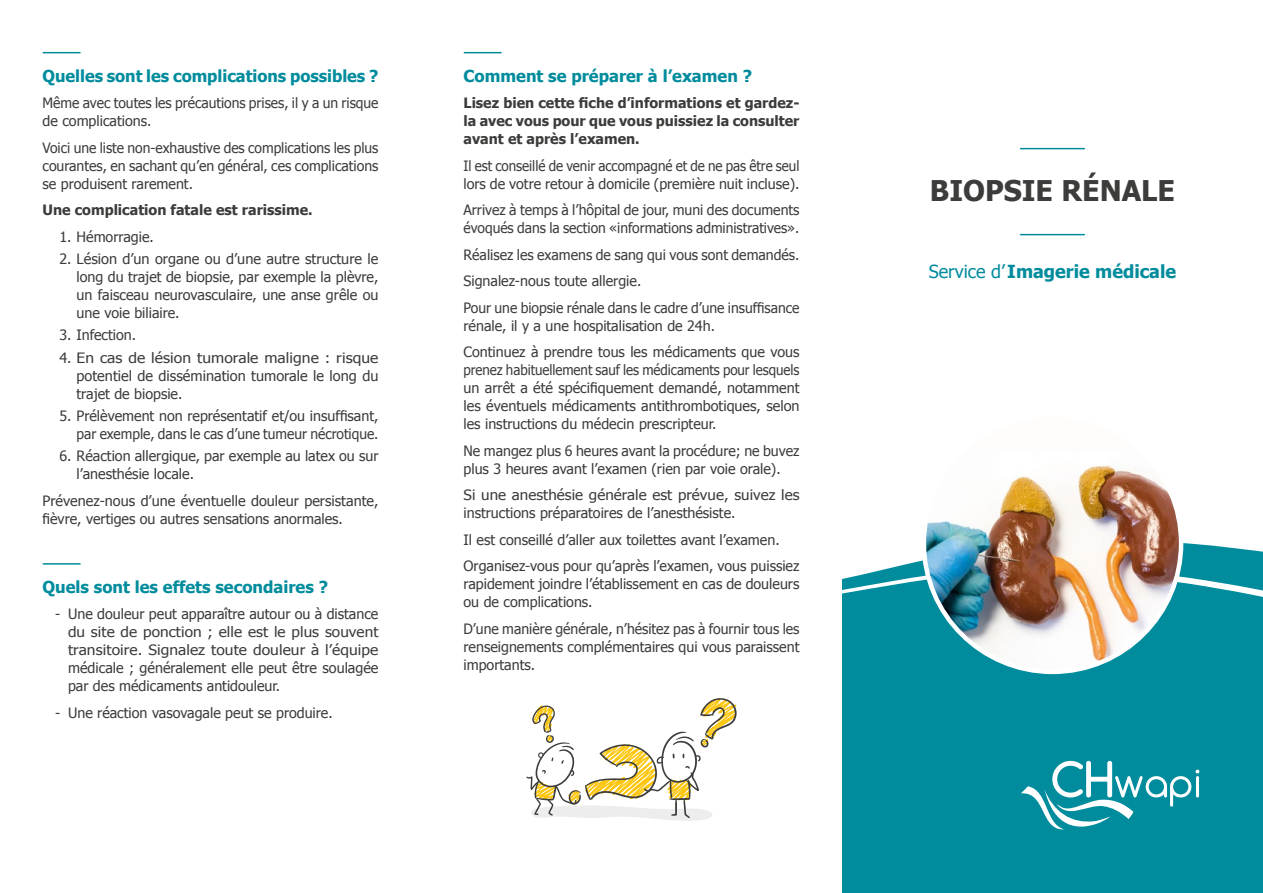
<style>
.page{position:relative;width:1263px;height:893px;background:#fff}
.page>*{position:absolute;margin:0;border:0;box-sizing:border-box;transform-origin:0 0}
.t1{font:700 28.5px "Tahoma";color:#3c3c3b}
.t2{font:700 18px "Tahoma";color:#008c9d}
.t3{font:700 16.5px "Tahoma";color:#008c9d}
.t4{font:14.25px/18px "Tahoma";color:#3c3c3b}
.t5{font:14.25px/18px "Tahoma";color:#3c3c3b;scale:.94 1}
.t6{font:700 14.25px/18px "Tahoma";color:#3c3c3b;text-align:justify}
.t7{font:14.25px/18px "Tahoma";color:#3c3c3b;scale:1.06 1}
.s1{font-weight:400}
</style>
<div class="page">
<div style="left:842px;top:543px;width:421px;height:350px;background:#008c9d"></div>
<svg style="left:842px;top:565px;width:421px;height:46px;background:#2a9ead"></svg>
<div style="left:924px;top:415px;width:257px;height:257px;background:#fefdfb;border-radius:50%"></div>
<img style="left:924px;top:465px;width:257px;height:206px">
<svg style="left:1021px;top:761px;width:178px;height:68px"></svg>
<hr style="left:1020px;top:148px;width:64px;height:1px;background:#008c9d">
<hr style="left:1020px;top:234px;width:64px;height:1px;background:#008c9d">
<hr style="left:43px;top:52px;width:37px;height:1px;background:#008c9d">
<hr style="left:43px;top:563px;width:37px;height:2px;background:#008c9d">
<hr style="left:464px;top:52px;width:37px;height:1px;background:#008c9d">
<svg style="left:526px;top:698px;width:211px;height:123px"></svg>
<p class="t3" style="left:43px;top:64px;width:337px">Quelles sont les complications possibles ?</p>
<p class="t4" style="left:43px;top:93px;width:337px">Même avec toutes les précautions prises, il y a un risque de complications.</p>
<p class="t4" style="left:43px;top:138px;width:337px;text-align:justify">Voici une liste non-exhaustive des complications les plus courantes, en sachant qu’en général, ces complications se produisent rarement.</p>
<p class="t6" style="left:43px;top:200px;width:272px">Une complication fatale est rarissime.</p>
<p class="t4" style="left:60px;top:227px;width:96px">1. Hémorragie.</p>
<p class="t4" style="left:77px;top:249px;width:303px;text-align:justify;text-indent:-17px">2. Lésion d’un organe ou d’une autre structure le long du trajet de biopsie, par exemple la plèvre, un faisceau neurovasculaire, une anse grêle ou une voie biliaire.</p>
<p class="t4" style="left:60px;top:325px;width:78px">3. Infection.</p>
<p class="t4" style="left:77px;top:348px;width:303px;text-align:justify;text-indent:-17px">4. En cas de lésion tumorale maligne : risque potentiel de dissémination tumorale le long du trajet de biopsie.</p>
<p class="t4" style="left:60px;top:406px;width:320px;text-align:right">5. Prélèvement non représentatif et/ou insuffisant, par exemple, dans le cas d’une tumeur nécrotique.</p>
<p class="t4" style="left:77px;top:446px;width:303px;text-indent:-17px">6. Réaction allergique, par exemple au latex ou sur l’anesthésie locale.</p>
<p class="t4" style="left:43px;top:491px;width:337px">Prévenez-nous d’une éventuelle douleur persistante, fièvre, vertiges ou autres sensations anormales.</p>
<p class="t3" style="left:43px;top:575px;width:287px">Quels sont les effets secondaires ?</p>
<p class="t4" style="left:68px;top:605px;width:312px;text-align:justify;text-indent:-13px">- Une douleur peut apparaître autour ou à distance du site de ponction ; elle est le plus souvent transitoire. Signalez toute douleur à l’équipe médicale ; généralement elle peut être soulagée par des médicaments antidouleur.</p>
<p class="t4" style="left:55px;top:703px;width:279px">- Une réaction vasovagale peut se produire.</p>
<p class="t3" style="left:463px;top:64px;width:290px">Comment se préparer à l’examen ?</p>
<p class="t6" style="left:463px;top:93px;width:337px">Lisez bien cette fiche d’informations et gardez&shy;la avec vous pour que vous puissiez la consulter avant et après l’examen.</p>
<p class="t5" style="left:463px;top:156px;width:359px">Il est conseillé de venir accompagné et de ne pas être seul lors de votre retour à domicile (première nuit incluse).</p>
<p class="t4" style="left:463px;top:200px;width:337px">Arrivez à temps à l’hôpital de jour, muni des documents évoqués dans la section «informations administratives».</p>
<p class="t4" style="left:463px;top:241px;width:337px;line-height:26.5px">Réalisez les examens de sang qui vous sont demandés.<br>Signalez-nous toute allergie.<br>Pour une biopsie rénale dans le cadre d’une insuffisance</p>
<p class="t4" style="left:463px;top:312px;width:337px;line-height:26.5px">rénale, il y a une hospitalisation de 24h.<br>Continuez à prendre tous les médicaments que vous</p>
<p class="t5" style="left:463px;top:360px;width:359px;text-align:justify">prenez habituellement sauf les médicaments pour lesquels un arrêt a été spécifiquement demandé, notamment les éventuels médicaments antithrombotiques, selon les instructions du médecin prescripteur.</p>
<p class="t4" style="left:463px;top:441px;width:337px">Ne mangez plus 6 heures avant la procédure; ne buvez plus 3 heures avant l’examen (rien par voie orale).</p>
<p class="t7" style="left:463px;top:485px;width:318px">Si une anesthésie générale est prévue, suivez les instructions préparatoires de l’anesthésiste.</p>
<p class="t4" style="left:463px;top:526px;width:337px;line-height:26.5px">Il est conseillé d’aller aux toilettes avant l’examen.<br>Organisez-vous pour qu’après l’examen, vous puissiez</p>
<p class="t4" style="left:463px;top:574px;width:337px">rapidement joindre l’établissement en cas de douleurs ou de complications.</p>
<p class="t4" style="left:463px;top:619px;width:337px;text-align:justify">D’une manière générale, n’hésitez pas à fournir tous les renseignements complémentaires qui vous paraissent importants.</p>
<h1 class="t1" style="left:930px;top:171px;width:247px">BIOPSIE RÉNALE</h1>
<p class="t2" style="left:929px;top:259px;width:249px"><span class="s1">Service d’</span> Imagerie médicale</p>
</div>
